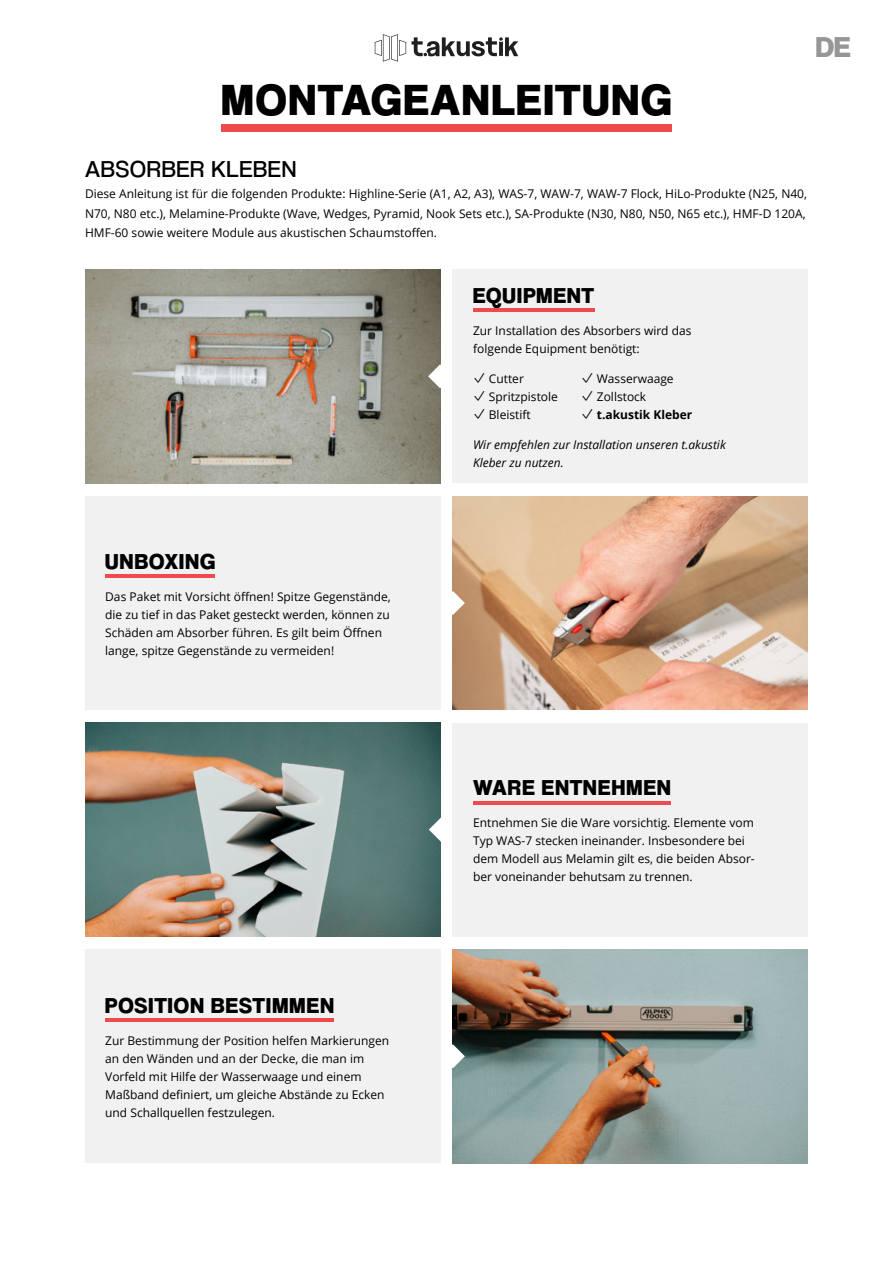
<style>
.page{position:relative;width:893px;height:1263px;background:#fff}
.page>*{position:absolute;margin:0;border:0;box-sizing:border-box;transform-origin:0 0}
.t1{font:45.3px "Coolvetica Hv";letter-spacing:.045em;color:#000}
.t2{font:30px "Coolvetica Hv";color:#969696}
.t3{font:24px "Coolvetica Bk";letter-spacing:.045em;color:#000}
.t4{font:22.5px "Coolvetica Hv";letter-spacing:.05em;color:#000}
.t5{font:12px/18px "Open Sans";color:#000}
.t6{font:italic 12px/18px "Open Sans";color:#000}
.t7{font:700 12px "Open Sans";color:#000}
.s1{font-family:"SF Pro";font-size:15px}
.s2{font-family:"SF Pro";font-weight:400;font-size:15px}
</style>
<div class="page">
<img style="left:85px;top:269px;width:355px;height:214px">
<img style="left:85px;top:723px;width:355px;height:213px">
<img style="left:453px;top:496px;width:355px;height:214px">
<img style="left:453px;top:949px;width:355px;height:214px">
<svg style="left:428px;top:364px;width:13px;height:24px"></svg>
<svg style="left:452px;top:591px;width:13px;height:24px"></svg>
<svg style="left:452px;top:1044px;width:13px;height:24px"></svg>
<svg style="left:429px;top:818px;width:24px;height:24px"></svg>
<div style="left:453px;top:269px;width:355px;height:214px;background:#f1f1f1"></div>
<hr style="left:473px;top:309px;width:121px;height:3px;background:#f04b4c">
<div style="left:85px;top:496px;width:355px;height:214px;background:#f1f1f1"></div>
<hr style="left:105px;top:574px;width:110px;height:4px;background:#f04b4c">
<div style="left:85px;top:949px;width:355px;height:214px;background:#f1f1f1"></div>
<hr style="left:105px;top:1018px;width:229px;height:4px;background:#f04b4c">
<div style="left:453px;top:723px;width:355px;height:213px;background:#f1f1f1"></div>
<hr style="left:473px;top:801px;width:198px;height:4px;background:#f04b4c">
<div style="left:221px;top:124px;width:451px;height:8px;background:#f04b4c"></div>
<svg style="left:375px;top:34px;width:31px;height:28px"></svg>
<svg style="left:412px;top:37px;width:106px;height:19px"></svg>
<h1 class="t1" style="left:222px;top:73px;width:451px">MONTAGEANLEITUNG</h1>
<h2 class="t2" style="left:816px;top:30px;width:36px">DE</h2>
<h3 class="t3" style="left:85px;top:155px;width:212px">ABSORBER KLEBEN</h3>
<p class="t5" style="left:85px;top:184px;width:723px;line-height:19.5px;text-align:justify">Diese Anleitung ist für die folgenden Produkte: Highline-Serie (A1, A2, A3), WAS-7, WAW-7, WAW-7 Flock, HiLo-Produkte (N25, N40, N70, N80 etc.), Melamine-Produkte (Wave, Wedges, Pyramid, Nook Sets etc.), SA-Produkte (N30, N80, N50, N65 etc.), HMF-D 120A, HMF-60 sowie weitere Module aus akustischen Schaumstoffen.</p>
<h3 class="t4" style="left:473px;top:282px;width:123px">EQUIPMENT</h3>
<p class="t5" style="left:473px;top:321px;width:220px">Zur Installation des Absorbers wird das folgende Equipment benötigt:</p>
<p class="t5" style="left:473px;top:369px;width:52px"><span class="s1">✓</span> Cutter</p>
<p class="t5" style="left:581px;top:369px;width:94px"><span class="s1">✓</span> Wasserwaage</p>
<p class="t5" style="left:473px;top:387px;width:86px"><span class="s1">✓</span> Spritzpistole</p>
<p class="t5" style="left:581px;top:387px;width:67px"><span class="s1">✓</span> Zollstock</p>
<p class="t5" style="left:473px;top:405px;width:59px"><span class="s1">✓</span> Bleistift</p>
<p class="t7" style="left:581px;top:406px;width:113px"><span class="s2">✓</span> t.akustik Kleber</p>
<p class="t6" style="left:473px;top:435px;width:254px">Wir empfehlen zur Installation unseren t.akustik<br>Kleber zu nutzen.</p>
<h3 class="t4" style="left:105px;top:548px;width:111px">UNBOXING</h3>
<p class="t5" style="left:105px;top:587px;width:287px">Das Paket mit Vorsicht öffnen! Spitze Gegenstände, die zu tief in das Paket gesteckt werden, können zu Schäden am Absorber führen. Es gilt beim Öffnen lange, spitze Gegenstände zu vermeiden!</p>
<h3 class="t4" style="left:105px;top:992px;width:230px">POSITION BESTIMMEN</h3>
<p class="t5" style="left:105px;top:1031px;width:286px">Zur Bestimmung der Position helfen Markierungen an den Wänden und an der Decke, die man im Vorfeld mit Hilfe der Wasserwaage und einem Maßband definiert, um gleiche Abstände zu Ecken und Schallquellen festzulegen.</p>
<h3 class="t4" style="left:473px;top:774px;width:199px">WARE ENTNEHMEN</h3>
<p class="t5" style="left:473px;top:813px;width:283px">Entnehmen Sie die Ware vorsichtig. Elemente vom Typ WAS-7 stecken ineinander. Insbesondere bei dem Modell aus Melamin gilt es, die beiden Absor&shy;ber voneinander behutsam zu trennen.</p>
</div>
